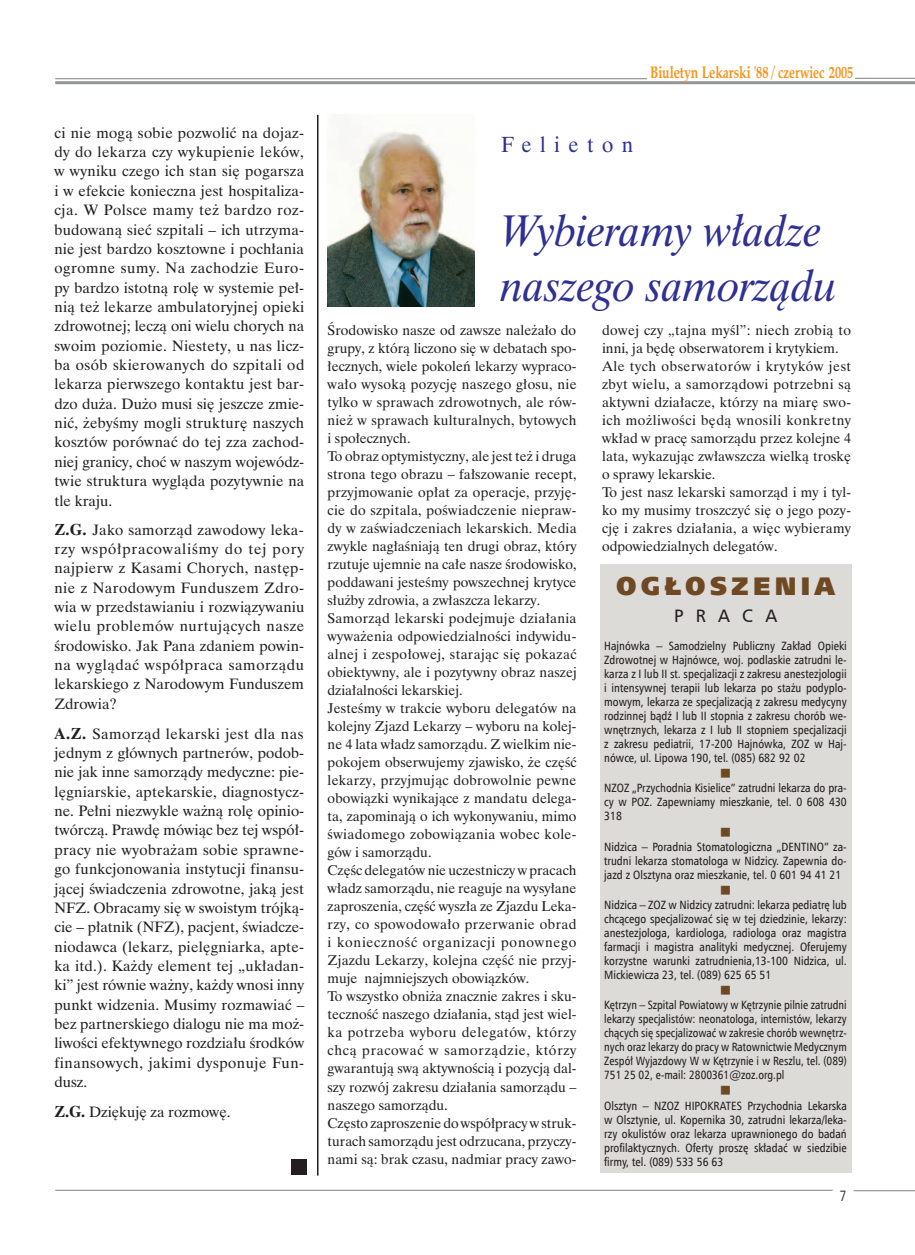
<style>
.page{position:relative;width:915px;height:1255px;background:#fff}
.page>*{position:absolute;margin:0;border:0;box-sizing:border-box;transform-origin:0 0}
.t1{font:italic 42px/55.5px "Dutch 801 Rm PL";color:#2e3092;scale:.95 1}
.t2{font:25.5px "Humnst 777 X Blk EU";letter-spacing:.17em;color:#6e4923}
.t3{font:21px "Dutch 801 Rm PL";letter-spacing:.42em;color:#2e3092;scale:.95 1}
.t4{font:18px "Humnst 777 EU";letter-spacing:.7em;color:#231f20}
.t5{font:700 16.5px "Zapf Calligr PL";letter-spacing:-.005em;color:#f7931d;scale:.75 1}
.t6{font:15px "Humnst 777 Lt Cn EU";color:#231f20}
.t7{font:14.4px/19.4px "Dutch 801 Rm PL";letter-spacing:.005em;color:#231f20;text-align:justify}
.t8{font:13.5px/18px "Dutch 801 Rm PL";letter-spacing:.005em;color:#231f20}
.t9{font:12.75px "Newspaper Pi";color:#6e4923}
.t10{font:12px/14px "Humnst 777 Cn EU";color:#231f20;text-align:justify}
.s1{font-weight:700}
</style>
<div class="page">
<hr style="left:853px;top:1189px;width:61px;height:2px;background:#939598">
<hr style="left:55px;top:1189px;width:777px;height:1px;background:#939598">
<hr style="left:55px;top:81px;width:859px;height:3px;background:#939598">
<hr style="left:854px;top:78px;width:60px;height:1px;background:#939598">
<hr style="left:55px;top:78px;width:592px;height:1px;background:#939598">
<img style="left:327px;top:128px;width:147px;height:178px">
<hr style="left:317px;top:115px;width:1px;height:1060px;background:#231f20">
<div style="left:599px;top:564px;width:251px;height:608px;background:#dcdbd8"></div>
<div style="left:291px;top:1158px;width:16px;height:16px;background:#231f20"></div>
<p class="t7" style="left:54px;top:123px;width:251px">ci nie mogą sobie pozwolić na dojaz&shy;dy do lekarza czy wykupienie leków, w wyniku czego ich stan się pogarsza i w efekcie konieczna jest hospitaliza&shy;cja. W Polsce mamy też bardzo roz&shy;budowaną sieć szpitali – ich utrzyma&shy;nie jest bardzo kosztowne i pochłania ogromne sumy. Na zachodzie Euro&shy;py bardzo istotną rolę w systemie peł&shy;nią też lekarze ambulatoryjnej opieki zdrowotnej; leczą oni wielu chorych na swoim poziomie. Niestety, u nas licz&shy;ba osób skierowanych do szpitali od lekarza pierwszego kontaktu jest bar&shy;dzo duża. Dużo musi się jeszcze zmie&shy;nić, żebyśmy mogli strukturę naszych kosztów porównać do tej zza zachod&shy;niej granicy, choć w naszym wojewódz&shy;twie struktura wygląda pozytywnie na tle kraju.</p>
<p class="t7" style="left:54px;top:519px;width:251px"><span class="s1">Z.G.</span> Jako samorząd zawodowy leka&shy;rzy współpracowaliśmy do tej pory najpierw z Kasami Chorych, następ&shy;nie z Narodowym Funduszem Zdro&shy;wia w przedstawianiu i rozwiązywaniu wielu problemów nurtujących nasze środowisko. Jak Pana zdaniem powin&shy;na wyglądać współpraca samorządu lekarskiego z Narodowym Funduszem Zdrowia?</p>
<p class="t7" style="left:54px;top:723px;width:251px"><span class="s1">A.Z.</span> Samorząd lekarski jest dla nas jednym z głównych partnerów, podob&shy;nie jak inne samorządy medyczne: pie&shy;lęgniarskie, aptekarskie, diagnostycz&shy;ne. Pełni niezwykle ważną rolę opinio&shy;twórczą. Prawdę mówiąc bez tej współ&shy;pracy nie wyobrażam sobie sprawne&shy;go funkcjonowania instytucji finansu&shy;jącej świadczenia zdrowotne, jaką jest NFZ. Obracamy się w swoistym trójką&shy;cie – płatnik (NFZ), pacjent, świadcze&shy;niodawca (lekarz, pielęgniarka, apte&shy;ka itd.). Każdy element tej „układan&shy;ki” jest równie ważny, każdy wnosi inny punkt widzenia. Musimy rozmawiać – bez partnerskiego dialogu nie ma moż&shy;liwości efektywnego rozdziału środków finansowych, jakimi dysponuje Fun&shy;dusz.</p>
<p class="t7" style="left:54px;top:1101px;width:177px"><span class="s1">Z.G.</span> Dziękuję za rozmowę.</p>
<p class="t5" style="left:650px;top:62px;width:272px">Biuletyn Lekarski '88 / czerwiec 2005</p>
<h3 class="t3" style="left:501px;top:131px;width:141px">Felieton</h3>
<h1 class="t1" style="left:501px;top:202px;width:355px">Wybieramy władze naszego samorządu</h1>
<p class="t8" style="left:327px;top:321px;width:250px">Środowisko nasze od zawsze należało do grupy, z którą liczono się w debatach spo&shy;łecznych, wiele pokoleń lekarzy wypraco&shy;wało wysoką pozycję naszego głosu, nie tylko w sprawach zdrowotnych, ale rów&shy;nież w sprawach kulturalnych, bytowych i społecznych.<br>To obraz optymistyczny, ale jest też i druga strona tego obrazu – fałszowanie recept, przyjmowanie opłat za operacje, przyję&shy;cie do szpitala, poświadczenie niepraw&shy;dy w zaświadczeniach lekarskich. Media zwykle nagłaśniają ten drugi obraz, który rzutuje ujemnie na całe nasze środowisko, poddawani jesteśmy powszechnej krytyce służby zdrowia, a zwłaszcza lekarzy.<br>Samorząd lekarski podejmuje działania wyważenia odpowiedzialności indywidu&shy;alnej i zespołowej, starając się pokazać obiektywny, ale i pozytywny obraz naszej działalności lekarskiej.<br>Jesteśmy w trakcie wyboru delegatów na kolejny Zjazd Lekarzy – wyboru na kolej&shy;ne 4 lata władz samorządu. Z wielkim nie&shy;pokojem obserwujemy zjawisko, że część lekarzy, przyjmując dobrowolnie pewne obowiązki wynikające z mandatu delega&shy;ta, zapominają o ich wykonywaniu, mimo świadomego zobowiązania wobec kole&shy;gów i samorządu.<br>Częśc delegatów nie uczestniczy w pracach władz samorządu, nie reaguje na wysyłane zaproszenia, część wyszła ze Zjazdu Leka&shy;rzy, co spowodowało przerwanie obrad i konieczność organizacji ponownego Zjazdu Lekarzy, kolejna część nie przyj&shy;muje najmniejszych obowiązków.<br>To wszystko obniża znacznie zakres i sku&shy;teczność naszego działania, stąd jest wiel&shy;ka potrzeba wyboru delegatów, którzy chcą pracować w samorządzie, którzy gwarantują swą aktywnością i pozycją dal&shy;szy rozwój zakresu działania samorządu – naszego samorządu.<br>Często zaproszenie do współpracy w struk&shy;turach samorządu jest odrzucana, przyczy&shy;nami są: brak czasu, nadmiar pracy zawo-</p>
<p class="t8" style="left:602px;top:321px;width:250px">dowej czy „tajna myśl”: niech zrobią to inni, ja będę obserwatorem i krytykiem.<br>Ale tych obserwatorów i krytyków jest zbyt wielu, a samorządowi potrzebni są aktywni działacze, którzy na miarę swo&shy;ich możliwości będą wnosili konkretny wkład w pracę samorządu przez kolejne 4 lata, wykazując zwławszcza wielką troskę o sprawy lekarskie.<br>To jest nasz lekarski samorząd i my i tyl&shy;ko my musimy troszczyć się o jego pozy&shy;cję i zakres działania, a więc wybieramy odpowiedzialnych delegatów.</p>
<h2 class="t2" style="left:616px;top:570px;width:220px">OGŁOSZENIA</h2>
<h3 class="t4" style="left:673px;top:604px;width:104px">PRACA</h3>
<p class="t10" style="left:604px;top:639px;width:244px">Hajnówka – Samodzielny Publiczny Zakład Opieki Zdrowotnej w Hajnówce, woj. podlaskie zatrudni le&shy;karza z I lub II st. specjalizacji z zakresu anestezjologii i intensywnej terapii lub lekarza po stażu podyplo&shy;mowym, lekarza ze specjalizacją z zakresu medycyny rodzinnej bądź I lub II stopnia z zakresu chorób we&shy;wnętrznych, lekarza z I lub II stopniem specjalizacji z zakresu pediatrii, 17-200 Hajnówka, ZOZ w Haj&shy;nówce, ul. Lipowa 190, tel. (085) 682 92 02</p>
<p class="t9" style="left:720px;top:765px;width:11px">t</p>
<p class="t10" style="left:604px;top:781px;width:244px">NZOZ „Przychodnia Kisielice” zatrudni lekarza do pra&shy;cy w POZ. Zapewniamy mieszkanie, tel. 0 608 430<br>318</p>
<p class="t9" style="left:720px;top:824px;width:11px">t</p>
<p class="t10" style="left:604px;top:839px;width:244px">Nidzica – Poradnia Stomatologiczna „DENTINO” za&shy;trudni lekarza stomatologa w Nidzicy. Zapewnia do&shy;jazd z Olsztyna oraz mieszkanie, tel. 0 601 94 41 21</p>
<p class="t9" style="left:720px;top:882px;width:11px">t</p>
<p class="t10" style="left:604px;top:897px;width:244px">Nidzica – ZOZ w Nidzicy zatrudni: lekarza pediatrę lub chcącego specjalizować się w tej dziedzinie, lekarzy: anestezjologa, kardiologa, radiologa oraz magistra farmacji i magistra analityki medycznej. Oferujemy korzystne warunki zatrudnienia,13-100 Nidzica, ul.<br>Mickiewicza 23, tel. (089) 625 65 51</p>
<p class="t9" style="left:720px;top:982px;width:11px">t</p>
<p class="t10" style="left:604px;top:998px;width:244px">Kętrzyn – Szpital Powiatowy w Kętrzynie pilnie zatrudni lekarzy specjalistów: neonatologa, internistów, lekarzy chących się specjalizować w zakresie chorób wewnętrz&shy;nych oraz lekarzy do pracy w Ratownictwie Medycznym Zespół Wyjazdowy W w Kętrzynie i w Reszlu, tel. (089)<br>751 25 02, e-mail: 2800361@zoz.org.pl</p>
<p class="t9" style="left:720px;top:1082px;width:11px">t</p>
<p class="t10" style="left:604px;top:1098px;width:244px">Olsztyn – NZOZ HIPOKRATES Przychodnia Lekarska w Olsztynie, ul. Kopernika 30, zatrudni lekarza/leka&shy;rzy okulistów oraz lekarza uprawnionego do badań profilaktycznych. Oferty proszę składać w siedzibie firmy, tel. (089) 533 56 63</p>
<p class="t6" style="left:839px;top:1186px;width:9px">7</p>
</div>
